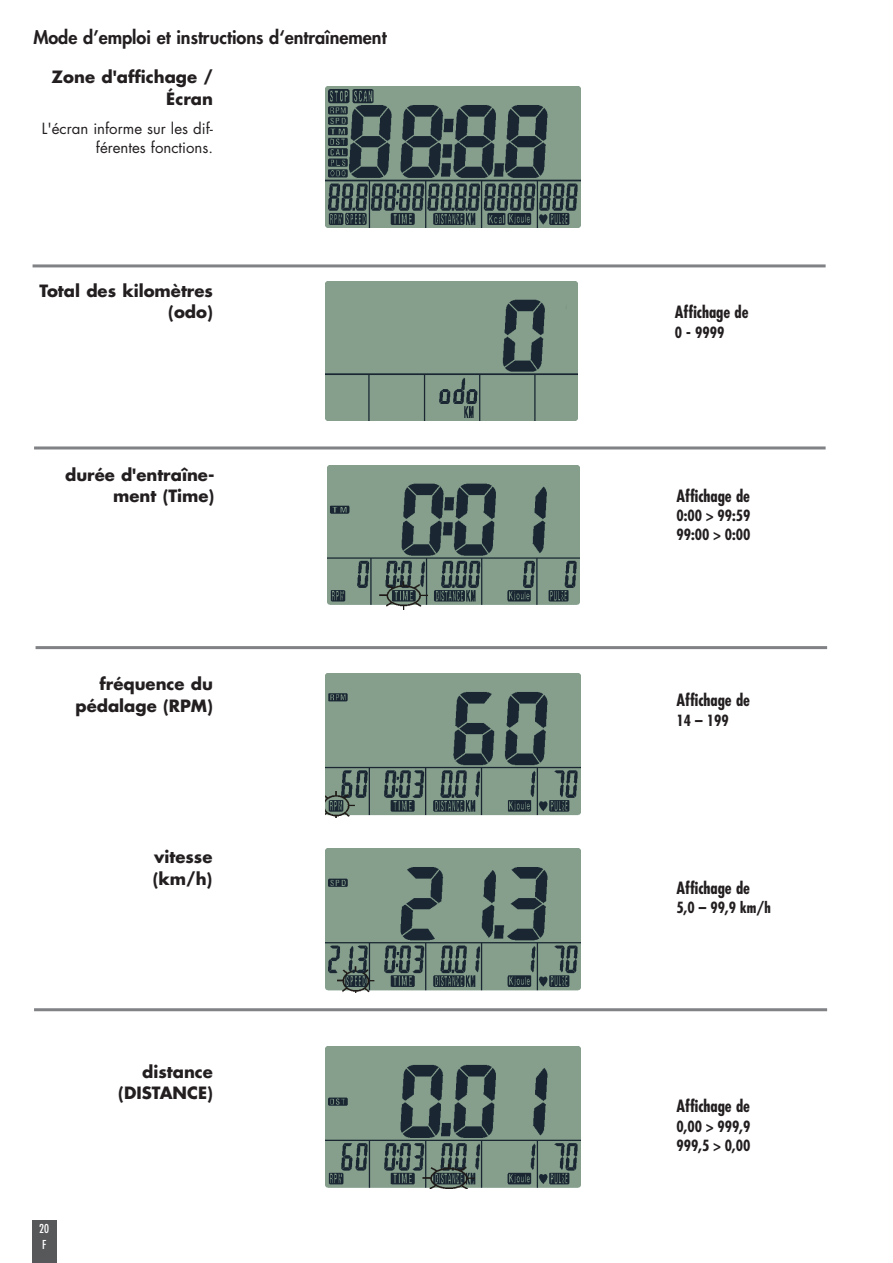
<style>
.page{position:relative;width:893px;height:1263px;background:#fff}
.page>*{position:absolute;margin:0;border:0;box-sizing:border-box;transform-origin:0 0}
.t1{font:800 18px "Futura CE";color:#231f20}
.t2{font:700 16.5px/21.5px "Futura";color:#231f20;text-align:right}
.t3{font:700 condensed 16.5px "Futura";color:#231f20}
.t4{font:700 condensed 15px/19px "Futura";color:#231f20}
.t5{font:15px/19.6px "Futura CE";color:#231f20;text-align:right}
.t6{font:condensed 12px/15.6px "Futura";color:#fff}
</style>
<div class="page">
<div style="left:32px;top:1220px;width:25px;height:43px;background:#57585a"></div>
<img style="left:327px;top:465px;width:252px;height:145px">
<hr style="left:33px;top:264px;width:793px;height:3px;background:#808285">
<hr style="left:36px;top:646px;width:791px;height:3px;background:#808285">
<hr style="left:34px;top:1008px;width:793px;height:3px;background:#808285">
<hr style="left:34px;top:446px;width:792px;height:3px;background:#808285">
<svg style="left:326px;top:86px;width:254px;height:1px"></svg>
<img style="left:326px;top:87px;width:255px;height:141px">
<img style="left:326px;top:1046px;width:255px;height:143px">
<img style="left:326px;top:673px;width:255px;height:145px">
<img style="left:326px;top:849px;width:255px;height:143px">
<div style="left:324px;top:281px;width:255px;height:145px;background:linear-gradient(to right,#fff,#fff)"></div>
<img style="left:326px;top:281px;width:252px;height:139px">
<p class="t1" style="left:33px;top:29px;width:355px">Mode d’emploi et instructions d‘entraînement</p>
<p class="t2" style="left:52px;top:68px;width:163px">Zone d'affichage /<br>Écran</p>
<p class="t5" style="left:42px;top:119px;width:173px">L'écran informe sur les dif&shy;férentes fonctions.</p>
<p class="t2" style="left:39px;top:281px;width:175px">Total des kilomètres (odo)</p>
<p class="t2" style="left:65px;top:465px;width:151px">durée d'entraîne&shy;ment (Time)</p>
<p class="t2" style="left:75px;top:675px;width:139px">fréquence du pédalage (RPM)</p>
<p class="t2" style="left:153px;top:847px;width:61px;text-align:left">vitesse (km/h)</p>
<p class="t6" style="left:39px;top:1222px;width:11px">20<br>F</p>
<p class="t2" style="left:118px;top:1062px;width:96px">distance (DISTANCE)</p>
<p class="t3" style="left:675px;top:305px;width:75px">Affichage de</p>
<p class="t4" style="left:675px;top:324px;width:51px">0 - 9999</p>
<p class="t3" style="left:676px;top:488px;width:75px">Affichage de</p>
<p class="t4" style="left:676px;top:508px;width:76px">0:00 &gt; 99:59<br>99:00 &gt; 0:00</p>
<p class="t3" style="left:676px;top:693px;width:75px">Affichage de</p>
<p class="t4" style="left:676px;top:712px;width:54px">14 – 199</p>
<p class="t3" style="left:676px;top:880px;width:75px">Affichage de</p>
<p class="t4" style="left:676px;top:900px;width:96px">5,0 – 99,9 km/h</p>
<p class="t3" style="left:676px;top:1099px;width:75px">Affichage de</p>
<p class="t4" style="left:676px;top:1118px;width:76px">0,00 &gt; 999,9<br>999,5 &gt; 0,00</p>
</div>
